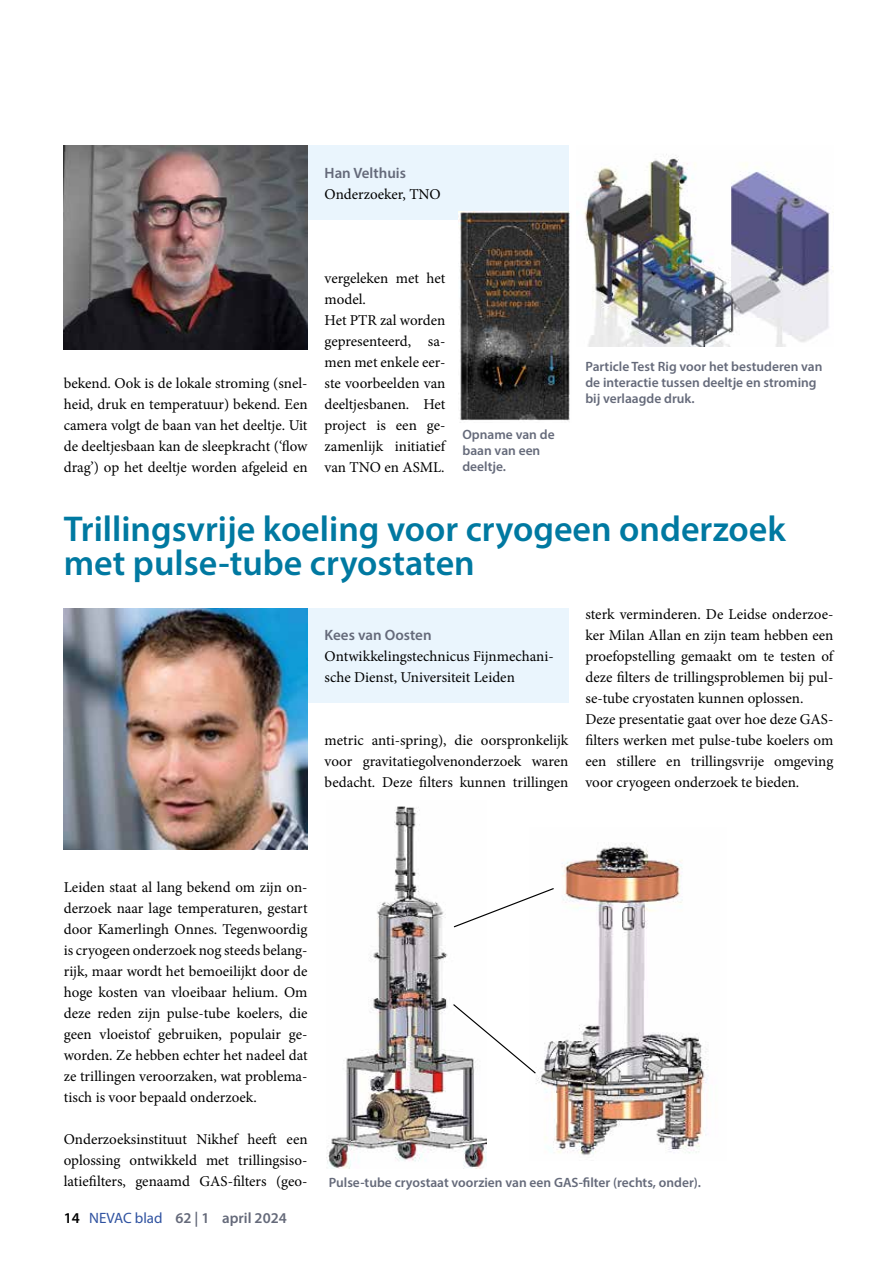
<style>
.page{position:relative;width:893px;height:1263px;background:#fff}
.page>*{position:absolute;margin:0;border:0;box-sizing:border-box;transform-origin:0 0}
.t1{font:600 36px/34.5px "Myriad Pro";color:#0079a1}
.t2{font:15px/21px "Minion Pro";color:#000;text-align:justify}
.t3{font:600 15px "Myriad Pro";color:#656a7a}
.t4{font:600 13.5px/16.2px "Myriad Pro";color:#656a7a}
.s1{color:#000}
.s2{font-weight:400;color:#2f52a0}
</style>
<div class="page">
<div style="left:64px;top:146px;width:504px;height:74px;background:#eaf5fd"></div>
<div style="left:64px;top:608px;width:504px;height:95px;background:#eaf5fd"></div>
<img style="left:64px;top:146px;width:244px;height:204px">
<img style="left:64px;top:608px;width:244px;height:242px">
<img style="left:583px;top:154px;width:250px;height:193px">
<img style="left:458px;top:212px;width:112px;height:209px">
<img style="left:327px;top:806px;width:159px;height:363px">
<img style="left:536px;top:842px;width:172px;height:313px">
<svg style="left:452px;top:887px;width:103px;height:41px"></svg>
<svg style="left:452px;top:1003px;width:85px;height:72px"></svg>
<p class="t3" style="left:325px;top:163px;width:83px">Han Velthuis</p>
<p class="t2" style="left:325px;top:183px;width:118px">Onderzoeker, TNO</p>
<p class="t2" style="left:64px;top:372px;width:245px">bekend. Ook is de lokale stroming (snel&shy;heid, druk en temperatuur) bekend. Een camera volgt de baan van het deeltje. Uit de deeltjesbaan kan de sleepkracht (‘flow drag’) op het deeltje worden afgeleid en</p>
<p class="t2" style="left:325px;top:267px;width:122px;text-align:left">vergeleken met het model.<br>Het PTR zal worden gepresenteerd, sa&shy;men met enkele eer&shy;ste voorbeelden van deeltjesbanen. Het project is een ge&shy;zamenlijk initiatief van TNO en ASML.</p>
<p class="t4" style="left:462px;top:426px;width:94px">Opname van de baan van een deeltje.</p>
<p class="t4" style="left:585px;top:358px;width:239px">Particle Test Rig voor het bestuderen van de interactie tussen deeltje en stroming bij verlaagde druk.</p>
<h1 class="t1" style="left:64px;top:510px;width:724px">Trillingsvrije koeling voor cryogeen onderzoek met pulse-tube cryostaten</h1>
<p class="t3" style="left:325px;top:625px;width:109px">Kees van Oosten</p>
<p class="t2" style="left:325px;top:645px;width:231px">Ontwikkelingstechnicus Fijnmechani&shy;sche Dienst, Universiteit Leiden</p>
<p class="t2" style="left:325px;top:729px;width:245px">metric anti-spring), die oorspronkelijk voor gravitatiegolvenonderzoek waren bedacht. Deze filters kunnen trillingen</p>
<p class="t2" style="left:585px;top:603px;width:249px;text-align:left">sterk verminderen. De Leidse onderzoe&shy;ker Milan Allan en zijn team hebben een proefopstelling gemaakt om te testen of deze filters de trillingsproblemen bij pul&shy;se-tube cryostaten kunnen oplossen.<br>Deze presentatie gaat over hoe deze GAS&shy;filters werken met pulse-tube koelers om een stillere en trillingsvrije omgeving voor cryogeen onderzoek te bieden.</p>
<p class="t2" style="left:64px;top:876px;width:245px">Leiden staat al lang bekend om zijn on&shy;derzoek naar lage temperaturen, gestart door Kamerlingh Onnes. Tegenwoordig is cryogeen onderzoek nog steeds belang&shy;rijk, maar wordt het bemoeilijkt door de hoge kosten van vloeibaar helium. Om deze reden zijn pulse-tube koelers, die geen vloeistof gebruiken, populair ge&shy;worden. Ze hebben echter het nadeel dat ze trillingen veroorzaken, wat problema&shy;tisch is voor bepaald onderzoek.</p>
<p class="t2" style="left:64px;top:1128px;width:245px">Onderzoeksinstituut Nikhef heeft een oplossing ontwikkeld met trillingsiso&shy;latiefilters, genaamd GAS-filters (geo-</p>
<p class="t3" style="left:64px;top:1208px;width:225px"><span class="s1">14</span> <span class="s2">NEVAC blad</span> 62 | 1 april 2024</p>
<p class="t4" style="left:329px;top:1174px;width:374px">Pulse-tube cryostaat voorzien van een GAS-filter (rechts, onder).</p>
</div>
